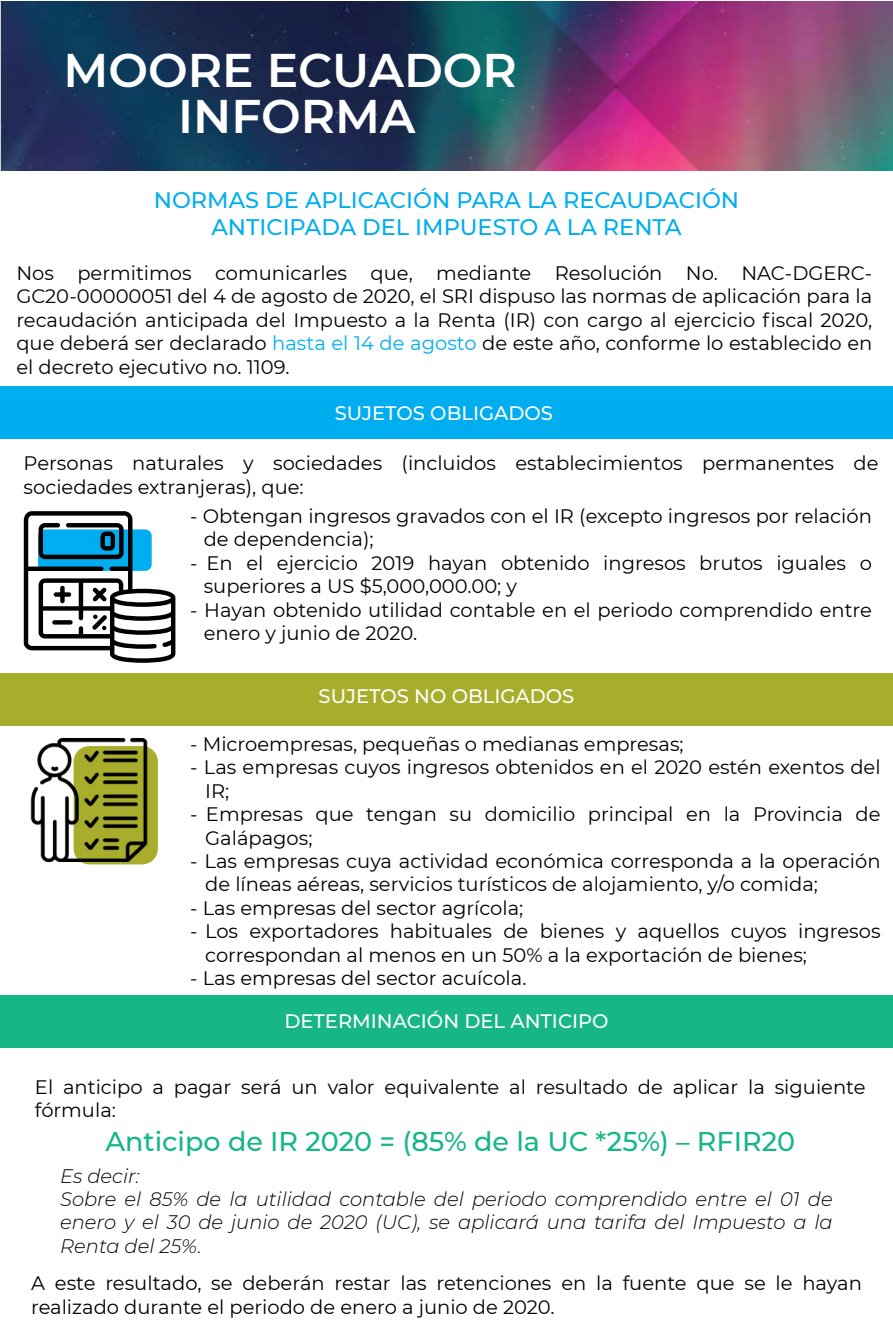
<style>
.page{position:relative;width:893px;height:1344px;background:#fff}
.page>*{position:absolute;margin:0;border:0;box-sizing:border-box;transform-origin:0 0}
.t1{font:600 47.1px/45.8px "Montserrat";color:#fff;text-align:center}
.t2{font:500 27px "Montserrat";color:#16b685}
.t3{font:500 22.5px/27px "Montserrat";color:#00aeef;text-align:center}
.t4{font:19.5px/23.4px "Montserrat";color:#000}
.t5{font:italic 300 19.5px/23.4px "Montserrat";color:#000}
.t6{font:500 19.5px "Montserrat";color:#fff}
.s1{color:#00aeef}
</style>
<div class="page">
<div style="left:74px;top:746px;width:84px;height:118px;background:#a8ad2c;border-radius:16px"></div>
<img style="left:0;top:1px;width:614px;height:170px">
<img style="left:614px;top:1px;width:279px;height:170px">
<div style="left:0;top:387px;width:893px;height:52px;background:#00aeef"></div>
<div style="left:0;top:673px;width:893px;height:52px;background:#a8ad2c"></div>
<img style="left:30px;top:739px;width:121px;height:123px">
<div style="left:0;top:995px;width:893px;height:53px;background:#16b685"></div>
<svg style="left:24px;top:511px;width:151px;height:152px"></svg>
<h1 class="t1" style="left:64px;top:45px;width:455px">MOORE ECUADOR<br>INFORMA</h1>
<p class="t3" style="left:154px;top:185px;width:587px">NORMAS DE APLICACIÓN PARA LA RECAUDACIÓN<br>ANTICIPADA DEL IMPUESTO A LA RENTA</p>
<p class="t4" style="left:16px;top:261px;width:857px;text-align:justify">Nos permitimos comunicarles que, mediante Resolución No. NAC-DGERC-GC20-00000051 del 4 de agosto de 2020, el SRI dispuso las normas de aplicación para la recaudación anticipada del Impuesto a la Renta (IR) con cargo al ejercicio fiscal 2020, que deberá ser declarado <span class="s1">hasta el 14 de agosto</span> de este año, conforme lo establecido en el decreto ejecutivo no. 1109.</p>
<p class="t6" style="left:335px;top:400px;width:220px">SUJETOS OBLIGADOS</p>
<p class="t4" style="left:24px;top:451px;width:856px">Personas naturales y sociedades (incluidos establecimientos permanentes de sociedades extranjeras), que:</p>
<p class="t4" style="left:204px;top:504px;width:670px;text-indent:-13px">- Obtengan ingresos gravados con el IR (excepto ingresos por relación de dependencia);</p>
<p class="t4" style="left:204px;top:550px;width:670px;text-indent:-13px">- En el ejercicio 2019 hayan obtenido ingresos brutos iguales o superiores a US $5,000,000.00; y</p>
<p class="t4" style="left:204px;top:597px;width:670px;text-indent:-13px">- Hayan obtenido utilidad contable en el periodo comprendido entre enero y junio de 2020.</p>
<p class="t6" style="left:319px;top:682px;width:257px">SUJETOS NO OBLIGADOS</p>
<p class="t4" style="left:190px;top:732px;width:495px">- Microempresas, pequeñas o medianas empresas;</p>
<p class="t4" style="left:205px;top:755px;width:677px;text-indent:-15px">- Las empresas cuyos ingresos obtenidos en el 2020 estén exentos del<br>IR;</p>
<p class="t4" style="left:205px;top:802px;width:677px;text-indent:-15px">- Empresas que tengan su domicilio principal en la Provincia de<br>Galápagos;</p>
<p class="t4" style="left:205px;top:849px;width:677px;text-indent:-15px">- Las empresas cuya actividad económica corresponda a la operación de líneas aéreas, servicios turísticos de alojamiento, y/o comida;</p>
<p class="t4" style="left:190px;top:895px;width:335px">- Las empresas del sector agrícola;</p>
<p class="t4" style="left:205px;top:919px;width:677px;text-indent:-15px">- Los exportadores habituales de bienes y aquellos cuyos ingresos correspondan al menos en un 50% a la exportación de bienes;</p>
<p class="t4" style="left:190px;top:966px;width:338px">- Las empresas del sector acuícola.</p>
<p class="t6" style="left:284px;top:1008px;width:326px">DETERMINACIÓN DEL ANTICIPO</p>
<p class="t4" style="left:35px;top:1074px;width:832px">El anticipo a pagar será un valor equivalente al resultado de aplicar la siguiente fórmula:</p>
<h2 class="t2" style="left:105px;top:1123px;width:691px">Anticipo de IR 2020 = (85% de la UC *25%) – RFIR20</h2>
<p class="t5" style="left:60px;top:1163px;width:774px">Es decir:<br>Sobre el 85% de la utilidad contable del periodo comprendido entre el 01 de enero y el 30 de junio de 2020 (UC), se aplicará una tarifa del Impuesto a la Renta del 25%.</p>
<p class="t4" style="left:31px;top:1271px;width:832px">A este resultado, se deberán restar las retenciones en la fuente que se le hayan realizado durante el periodo de enero a junio de 2020.</p>
</div>
